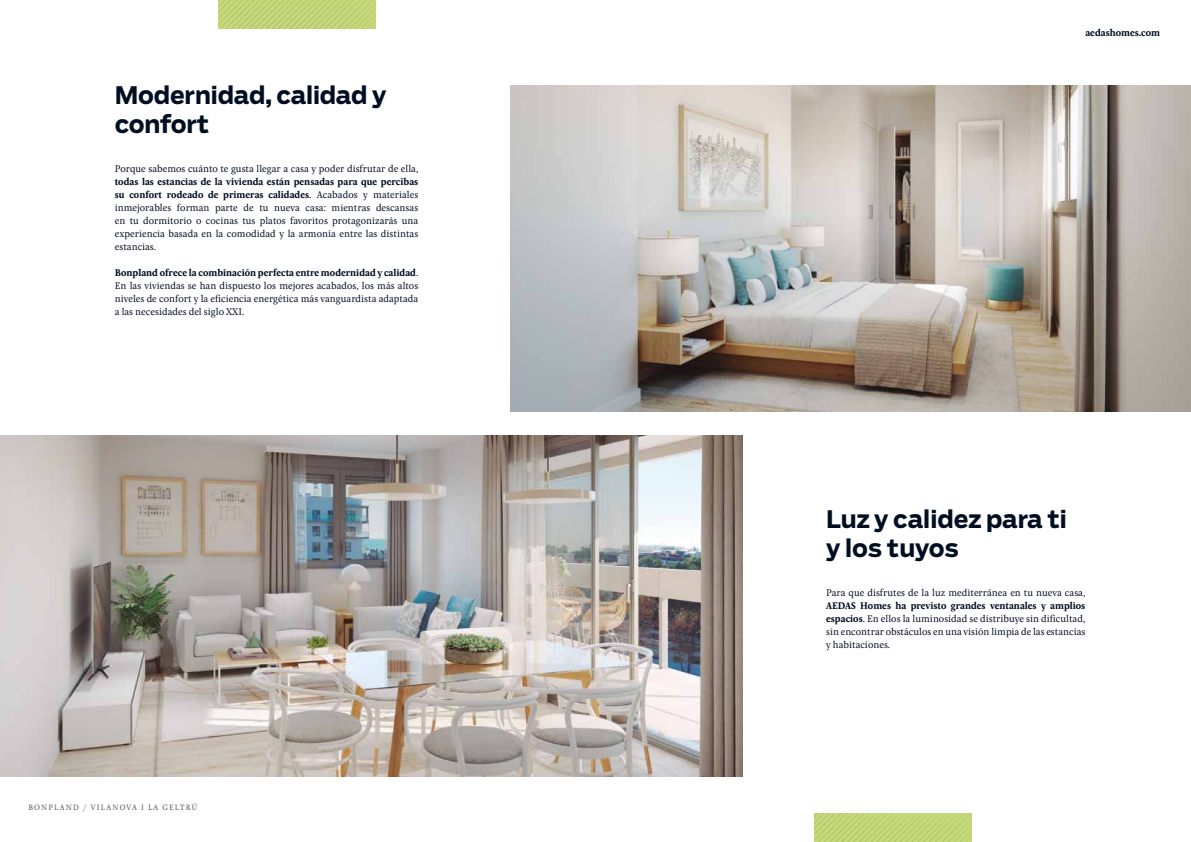
<style>
.page{position:relative;width:1191px;height:842px;background:#fff}
.page>*{position:absolute;margin:0;border:0;box-sizing:border-box;transform-origin:0 0}
.t1{font:700 24px/28.8px "Salvo Sans";letter-spacing:-.01em;color:#000e22}
.t2{font:10px/13px "Pona";color:#000e22;text-align:justify}
.t3{font:700 10px "Pona";color:#000e22}
.t4{font:8px "Pona";letter-spacing:.15em;color:#575756}
.s1{font-weight:700}
</style>
<div class="page">
<svg style="left:218px;top:0;width:158px;height:29px;background:#c0d377"></svg>
<svg style="left:814px;top:814px;width:157px;height:28px;background:#c0d377"></svg>
<img style="left:0;top:436px;width:742px;height:341px">
<img style="left:510px;top:85px;width:681px;height:326px">
<h1 class="t1" style="left:115px;top:81px;width:273px">Modernidad, calidad y confort</h1>
<p class="t2" style="left:115px;top:163px;width:305px">Porque sabemos cuánto te gusta llegar a casa y poder disfrutar de ella,</p>
<p class="t2" style="left:115px;top:176px;width:305px"><span class="s1">todas las estancias de la vivienda están pensadas para que percibas su confort rodeado de primeras calidades</span>. Acabados y materiales inmejorables forman parte de tu nueva casa: mientras descansas en tu dormitorio o cocinas tus platos favoritos protagonizarás una experiencia basada en la comodidad y la armonía entre las distintas estancias.</p>
<p class="t2" style="left:115px;top:267px;width:305px"><span class="s1">Bonpland ofrece la combinación perfecta entre modernidad y calidad</span>.<br>En las viviendas se han dispuesto los mejores acabados, los más altos niveles de confort y la eficiencia energética más vanguardista adaptada a las necesidades del siglo XXI.</p>
<p class="t4" style="left:28px;top:802px;width:170px">BONPLAND / VILANOVA I LA GELTRÚ</p>
<p class="t3" style="left:1085px;top:26px;width:76px">aedashomes.com</p>
<h1 class="t1" style="left:826px;top:505px;width:242px">Luz y calidez para ti y los tuyos</h1>
<p class="t2" style="left:826px;top:586px;width:261px">Para que disfrutes de la luz mediterránea en tu nueva casa,</p>
<p class="t2" style="left:826px;top:599px;width:261px"><span class="s1">AEDAS Homes ha previsto grandes ventanales y amplios espacios</span>. En ellos la luminosidad se distribuye sin dificultad, sin encontrar obstáculos en una visión limpia de las estancias y habitaciones.</p>
</div>
